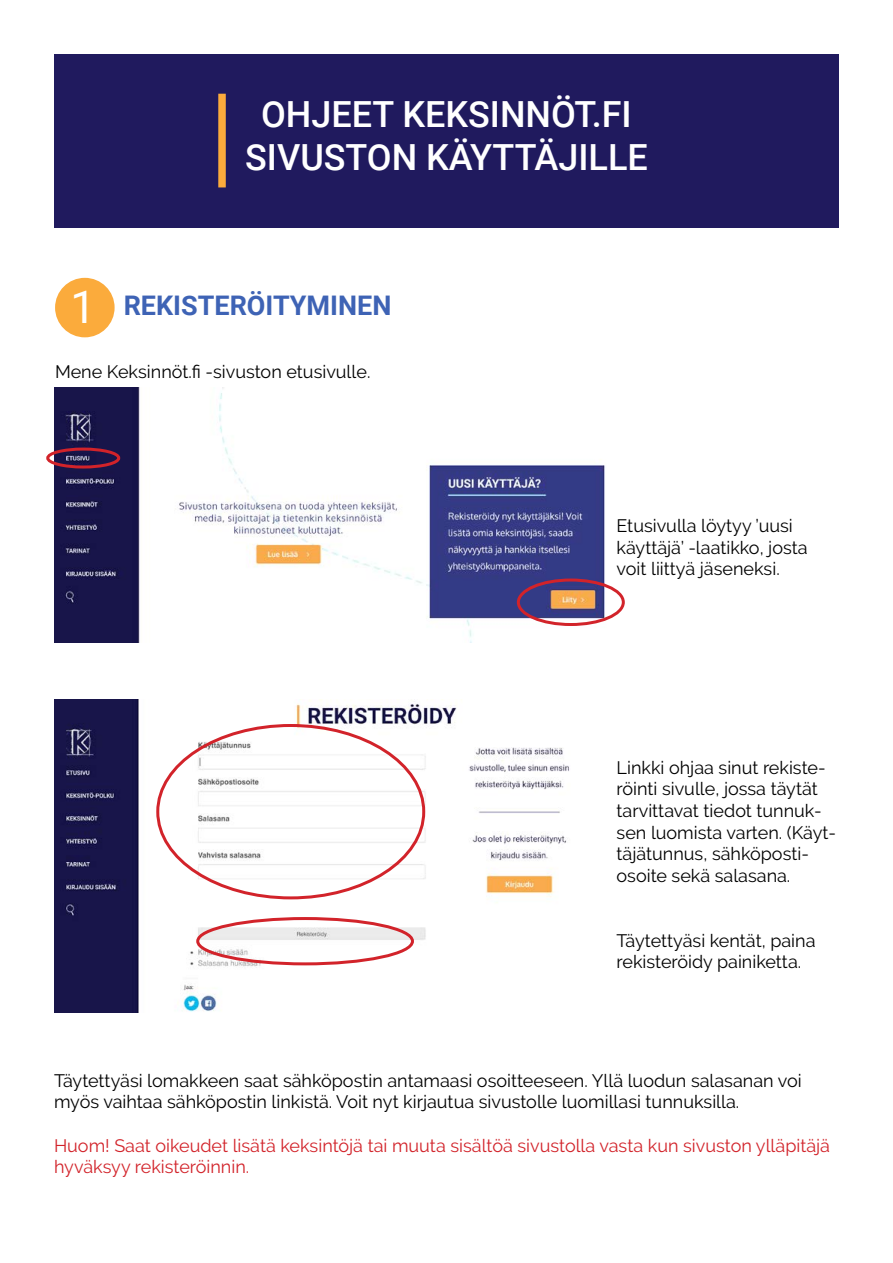
<style>
.page{position:relative;width:893px;height:1263px;background:#fff}
.page>*{position:absolute;margin:0;border:0;box-sizing:border-box;transform-origin:0 0}
.t1{font:500 36px/43.2px "Roboto";color:#fff;text-align:center}
.t2{font:700 27px "Roboto";color:#3e63b5}
.t3{font:18px/21.6px "Raleway";color:#000}
.t4{font:18px/21.6px "Raleway";color:#d2232a}
.s1{font-weight:400;font-size:45px;color:#fff}
</style>
<div class="page">
<div style="left:54px;top:54px;width:785px;height:173px;background:#201a5e"></div>
<img style="left:54px;top:700px;width:515px;height:313px">
<div style="left:218px;top:94px;width:8px;height:93px;background:#fbab3c"></div>
<div style="left:55px;top:278px;width:60px;height:59px;background:#fbab3c;border-radius:50%"></div>
<img style="left:54px;top:388px;width:563px;height:255px">
<div style="left:46px;top:448px;width:74px;height:20px;border:3px solid #d2232a;border-radius:50%"></div>
<div style="left:517px;top:578px;width:108px;height:48px;border:3px solid #d2232a;border-radius:50%"></div>
<div style="left:196px;top:917px;width:218px;height:48px;border:3px solid #d2232a;border-radius:50%"></div>
<h1 class="t1" style="left:245px;top:91px;width:404px">OHJEET KEKSINNÖT.FI<br>SIVUSTON KÄYTTÄJILLE</h1>
<h2 class="t2" style="left:71px;top:287px;width:322px"><span class="s1">1</span> REKISTERÖITYMINEN</h2>
<p class="t3" style="left:55px;top:361px;width:317px">Mene Keksinnöt.fi -sivuston etusivulle.</p>
<p class="t3" style="left:617px;top:515px;width:193px">Etusivulla löytyy ’uusi käyttäjä’ -laatikko, josta voit liittyä jäseneksi.</p>
<p class="t3" style="left:617px;top:757px;width:221px">Linkki ohjaa sinut rekiste&shy;röinti sivulle, jossa täytät tarvittavat tiedot tunnuk&shy;sen luomista varten. (Käyt&shy;täjätunnus, sähköposti&shy;osoite sekä salasana.</p>
<p class="t3" style="left:617px;top:929px;width:200px">Täytettyäsi kentät, paina rekisteröidy painiketta.</p>
<p class="t3" style="left:54px;top:1070px;width:749px">Täytettyäsi lomakkeen saat sähköpostin antamaasi osoitteeseen. Yllä luodun salasanan voi myös vaihtaa sähköpostin linkistä. Voit nyt kirjautua sivustolle luomillasi tunnuksilla.</p>
<p class="t4" style="left:54px;top:1134px;width:777px">Huom! Saat oikeudet lisätä keksintöjä tai muuta sisältöä sivustolla vasta kun sivuston ylläpitäjä hyväksyy rekisteröinnin.</p>
</div>
